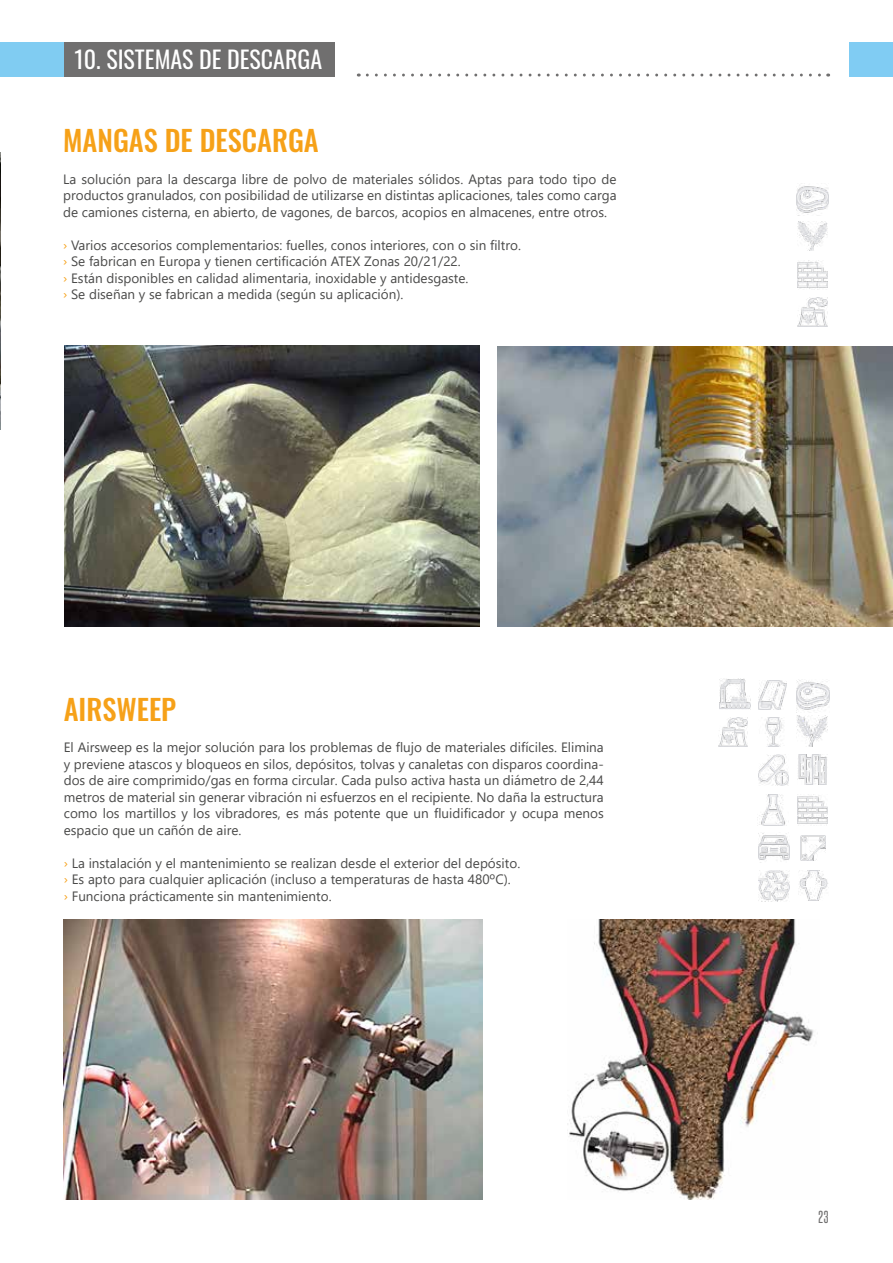
<style>
.page{position:relative;width:893px;height:1263px;background:#fff}
.page>*{position:absolute;margin:0;border:0;box-sizing:border-box;transform-origin:0 0}
.t1{font:500 28.5px "Oswald";color:#f6a118}
.t2{font:24px "Oswald";color:#fff}
.t3{font:15px "Steelfish Rg";color:#706f6f}
.t4{font:13.5px/16.5px "Segoe UI";color:#4a4a49;text-align:justify}
.s1{color:#f6a118}
</style>
<div class="page">
<img style="left:0;top:152px;width:1px;height:278px">
<div style="left:64px;top:43px;width:271px;height:34px;background:#706f6f"></div>
<svg style="left:367px;top:74px;width:462px;height:3px"></svg>
<div style="left:0;top:43px;width:64px;height:34px;background:#80ccf2"></div>
<img style="left:797px;top:186px;width:32px;height:30px">
<img style="left:798px;top:221px;width:29px;height:30px">
<img style="left:798px;top:260px;width:29px;height:30px">
<img style="left:798px;top:297px;width:29px;height:30px">
<img style="left:497px;top:347px;width:396px;height:279px">
<img style="left:64px;top:346px;width:416px;height:280px">
<img style="left:64px;top:920px;width:418px;height:279px">
<img style="left:569px;top:920px;width:249px;height:279px">
<img style="left:797px;top:679px;width:32px;height:31px">
<img style="left:799px;top:871px;width:29px;height:30px">
<img style="left:797px;top:716px;width:30px;height:30px">
<img style="left:758px;top:755px;width:30px;height:30px">
<img style="left:798px;top:755px;width:29px;height:30px">
<img style="left:797px;top:796px;width:31px;height:28px">
<img style="left:758px;top:681px;width:29px;height:28px">
<img style="left:800px;top:835px;width:25px;height:25px">
<img style="left:765px;top:717px;width:19px;height:29px">
<img style="left:759px;top:795px;width:26px;height:30px">
<img style="left:759px;top:833px;width:30px;height:28px">
<img style="left:759px;top:871px;width:30px;height:30px">
<img style="left:720px;top:679px;width:30px;height:30px">
<img style="left:718px;top:717px;width:30px;height:30px">
<div style="left:850px;top:43px;width:43px;height:34px;background:#80ccf3"></div>
<h2 class="t2" style="left:74px;top:44px;width:249px">10. SISTEMAS DE DESCARGA</h2>
<h1 class="t1" style="left:63px;top:122px;width:257px">MANGAS DE DESCARGA</h1>
<p class="t4" style="left:63px;top:172px;width:555px">La solución para la descarga libre de polvo de materiales sólidos. Aptas para todo tipo de productos granulados, con posibilidad de utilizarse en distintas aplicaciones, tales como carga de camiones cisterna, en abierto, de vagones, de barcos, acopios en almacenes, entre otros.</p>
<p class="t4" style="left:63px;top:236px;width:459px;text-align:left"><span class="s1">›</span> Varios accesorios complementarios: fuelles, conos interiores, con o sin filtro. <span class="s1">›</span> Se fabrican en Europa y tienen certificación ATEX Zonas 20/21/22.<br><span class="s1">›</span> Están disponibles en calidad alimentaria, inoxidable y antidesgaste.<br><span class="s1">›</span> Se diseñan y se fabrican a medida (según su aplicación).</p>
<h1 class="t1" style="left:64px;top:691px;width:114px">AIRSWEEP</h1>
<p class="t4" style="left:64px;top:738px;width:542px">El Airsweep es la mejor solución para los problemas de flujo de materiales difíciles. Elimina y previene atascos y bloqueos en silos, depósitos, tolvas y canaletas con disparos coordina&shy;dos de aire comprimido/gas en forma circular. Cada pulso activa hasta un diámetro de 2,44 metros de material sin generar vibración ni esfuerzos en el recipiente. No daña la estructura como los martillos y los vibradores, es más potente que un fluidificador y ocupa menos espacio que un cañón de aire.</p>
<p class="t4" style="left:64px;top:856px;width:458px;text-align:left"><span class="s1">›</span> La instalación y el mantenimiento se realizan desde el exterior del depósito. <span class="s1">›</span> Es apto para cualquier aplicación (incluso a temperaturas de hasta 480ºC).<br><span class="s1">›</span> Funciona prácticamente sin mantenimiento.</p>
<p class="t3" style="left:818px;top:1210px;width:12px">23</p>
</div>
